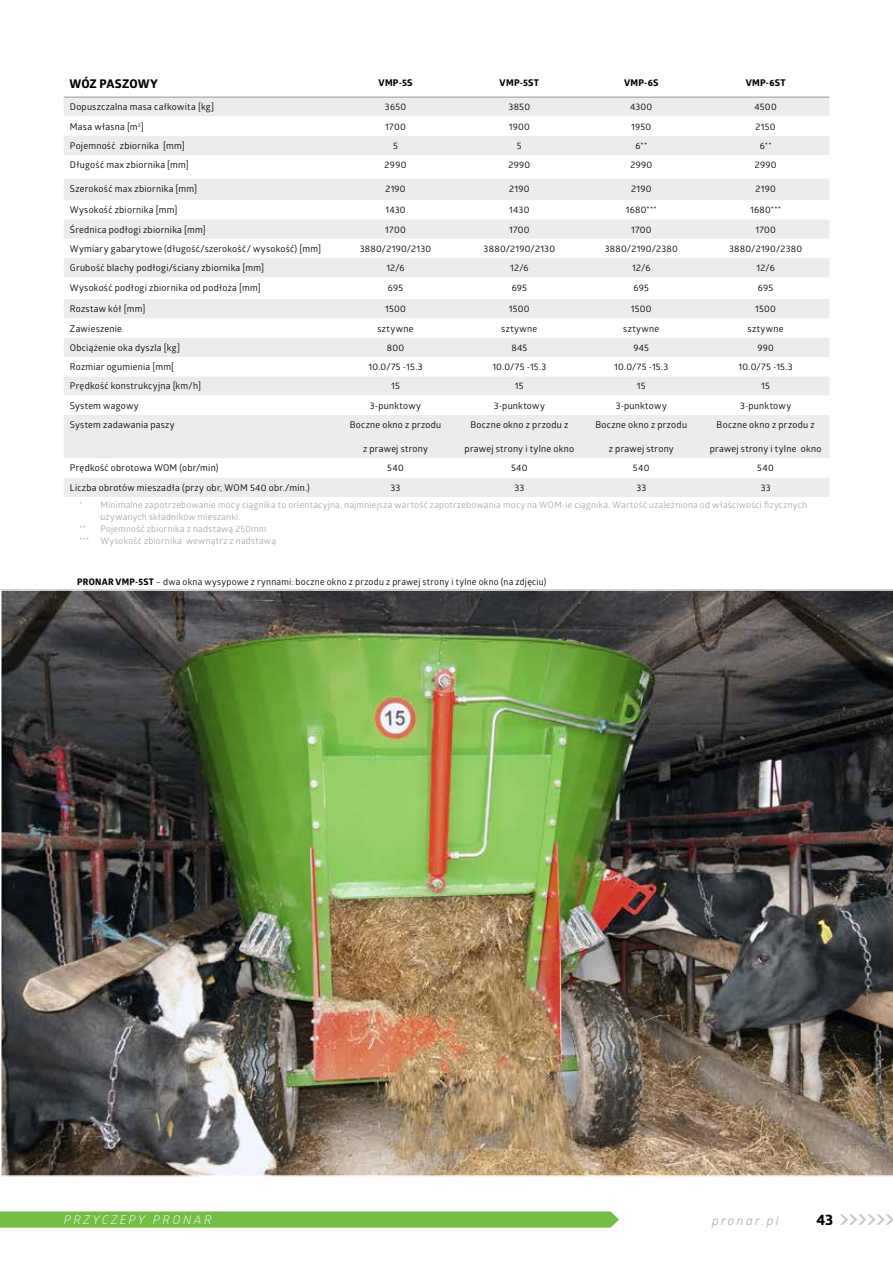
<style>
.page{position:relative;width:893px;height:1263px;background:#fff}
.page>*{position:absolute;margin:0;border:0;box-sizing:border-box;transform-origin:0 0}
.t1{font:700 15px "Globerx";color:#000}
.t2{font:italic 12px "Glober";letter-spacing:.195em;color:#fff}
.t3{font:700 12px "Globerx";letter-spacing:.005em;color:#000}
.t4{font:italic 12px "Glober";letter-spacing:.215em;color:#939598}
.t5{font:9.3px "Glober";letter-spacing:.025em;color:#000}
.t6{font:700 9.3px "Globerx";letter-spacing:.025em;color:#000}
.t7{font:9px/12px "Glober";letter-spacing:.025em;color:#a7a9ac}
.t8{font:9px "Glober";letter-spacing:.03em;color:#000}
.s1{font-family:"Globerx";font-weight:700}
</style>
<div class="page">
<svg style="left:0;top:1211px;width:619px;height:16px;background:#77c14a"></svg>
<svg style="left:840px;top:1214px;width:53px;height:11px"></svg>
<div style="left:64px;top:98px;width:765px;height:399px;background:#ececed"></div>
<svg style="left:64px;top:116px;width:765px;height:362px"></svg>
<hr style="left:64px;top:97px;width:269px;height:1px;background:#939598">
<hr style="left:333px;top:97px;width:125px;height:1px;background:#939598">
<hr style="left:458px;top:97px;width:123px;height:1px;background:#939598">
<hr style="left:581px;top:97px;width:121px;height:1px;background:#939598">
<hr style="left:702px;top:97px;width:127px;height:1px;background:#939598">
<img style="left:0;top:589px;width:893px;height:588px">
<p class="t3" style="left:69px;top:75px;width:90px">WÓZ PASZOWY</p>
<p class="t6" style="left:379px;top:76px;width:35px">VMP-5S</p>
<p class="t6" style="left:500px;top:76px;width:41px">VMP-5ST</p>
<p class="t6" style="left:624px;top:76px;width:36px">VMP-6S</p>
<p class="t6" style="left:746px;top:76px;width:41px">VMP-6ST</p>
<p class="t5" style="left:70px;top:100px;width:146px">Dopuszczalna masa całkowita [kg]</p>
<p class="t5" style="left:385px;top:100px;width:23px">3650</p>
<p class="t5" style="left:509px;top:100px;width:23px">3850</p>
<p class="t5" style="left:630px;top:100px;width:24px">4300</p>
<p class="t5" style="left:754px;top:100px;width:24px">4500</p>
<p class="t5" style="left:70px;top:120px;width:75px">Masa własna [m<sup>3</sup>]</p>
<p class="t5" style="left:385px;top:120px;width:22px">1700</p>
<p class="t5" style="left:509px;top:120px;width:23px">1900</p>
<p class="t5" style="left:631px;top:120px;width:21px">1950</p>
<p class="t5" style="left:756px;top:120px;width:22px">2150</p>
<p class="t5" style="left:70px;top:139px;width:116px">Pojemność zbiornika [mm]</p>
<p class="t5" style="left:393px;top:139px;width:6px">5</p>
<p class="t5" style="left:517px;top:139px;width:6px">5</p>
<p class="t5" style="left:635px;top:139px;width:13px">6**</p>
<p class="t5" style="left:760px;top:139px;width:13px">6**</p>
<p class="t5" style="left:70px;top:158px;width:120px">Długość max zbiornika [mm]</p>
<p class="t5" style="left:385px;top:158px;width:23px">2990</p>
<p class="t5" style="left:508px;top:158px;width:23px">2990</p>
<p class="t5" style="left:630px;top:158px;width:23px">2990</p>
<p class="t5" style="left:755px;top:158px;width:23px">2990</p>
<p class="t5" style="left:70px;top:182px;width:129px">Szerokość max zbiornika [mm]</p>
<p class="t5" style="left:385px;top:182px;width:22px">2190</p>
<p class="t5" style="left:509px;top:182px;width:22px">2190</p>
<p class="t5" style="left:631px;top:182px;width:22px">2190</p>
<p class="t5" style="left:755px;top:182px;width:22px">2190</p>
<p class="t5" style="left:70px;top:203px;width:109px">Wysokość zbiornika [mm]</p>
<p class="t5" style="left:385px;top:203px;width:22px">1430</p>
<p class="t5" style="left:509px;top:203px;width:22px">1430</p>
<p class="t5" style="left:626px;top:203px;width:33px">1680***</p>
<p class="t5" style="left:750px;top:203px;width:33px">1680***</p>
<p class="t5" style="left:70px;top:223px;width:137px">Średnica podłogi zbiornika [mm]</p>
<p class="t5" style="left:385px;top:223px;width:22px">1700</p>
<p class="t5" style="left:509px;top:223px;width:22px">1700</p>
<p class="t5" style="left:631px;top:223px;width:22px">1700</p>
<p class="t5" style="left:755px;top:223px;width:22px">1700</p>
<p class="t5" style="left:70px;top:242px;width:253px">Wymiary gabarytowe (długość/szerokość/ wysokość) [mm]</p>
<p class="t5" style="left:360px;top:242px;width:73px">3880/2190/2130</p>
<p class="t5" style="left:484px;top:242px;width:73px">3880/2190/2130</p>
<p class="t5" style="left:605px;top:242px;width:75px">3880/2190/2380</p>
<p class="t5" style="left:729px;top:242px;width:75px">3880/2190/2380</p>
<p class="t5" style="left:70px;top:261px;width:196px">Grubość blachy podłogi/ściany zbiornika [mm]</p>
<p class="t5" style="left:386px;top:261px;width:20px">12/6</p>
<p class="t5" style="left:510px;top:261px;width:20px">12/6</p>
<p class="t5" style="left:632px;top:261px;width:20px">12/6</p>
<p class="t5" style="left:756px;top:261px;width:20px">12/6</p>
<p class="t5" style="left:70px;top:281px;width:192px">Wysokość podłogi zbiornika od podłoża [mm]</p>
<p class="t5" style="left:388px;top:281px;width:17px">695</p>
<p class="t5" style="left:512px;top:281px;width:17px">695</p>
<p class="t5" style="left:634px;top:281px;width:17px">695</p>
<p class="t5" style="left:758px;top:281px;width:17px">695</p>
<p class="t5" style="left:70px;top:302px;width:77px">Rozstaw kół [mm]</p>
<p class="t5" style="left:385px;top:302px;width:22px">1500</p>
<p class="t5" style="left:509px;top:302px;width:22px">1500</p>
<p class="t5" style="left:631px;top:302px;width:22px">1500</p>
<p class="t5" style="left:755px;top:302px;width:22px">1500</p>
<p class="t5" style="left:70px;top:322px;width:54px">Zawieszenie</p>
<p class="t5" style="left:377px;top:322px;width:38px">sztywne</p>
<p class="t5" style="left:501px;top:322px;width:38px">sztywne</p>
<p class="t5" style="left:623px;top:322px;width:38px">sztywne</p>
<p class="t5" style="left:748px;top:322px;width:38px">sztywne</p>
<p class="t5" style="left:70px;top:341px;width:112px">Obciążenie oka dyszla [kg]</p>
<p class="t5" style="left:387px;top:341px;width:19px">800</p>
<p class="t5" style="left:511px;top:341px;width:18px">845</p>
<p class="t5" style="left:633px;top:341px;width:17px">945</p>
<p class="t5" style="left:757px;top:341px;width:18px">990</p>
<p class="t5" style="left:70px;top:360px;width:106px">Rozmiar ogumienia [mm[</p>
<p class="t5" style="left:369px;top:360px;width:55px">10.0/75 -15.3</p>
<p class="t5" style="left:492px;top:360px;width:55px">10.0/75 -15.3</p>
<p class="t5" style="left:614px;top:360px;width:55px">10.0/75 -15.3</p>
<p class="t5" style="left:739px;top:360px;width:55px">10.0/75 -15.3</p>
<p class="t5" style="left:70px;top:380px;width:133px">Prędkość konstrukcyjna [km/h]</p>
<p class="t5" style="left:391px;top:380px;width:10px">15</p>
<p class="t5" style="left:515px;top:380px;width:10px">15</p>
<p class="t5" style="left:637px;top:380px;width:10px">15</p>
<p class="t5" style="left:761px;top:380px;width:10px">15</p>
<p class="t5" style="left:70px;top:399px;width:70px">System wagowy</p>
<p class="t5" style="left:370px;top:399px;width:53px">3-punktowy</p>
<p class="t5" style="left:494px;top:399px;width:53px">3-punktowy</p>
<p class="t5" style="left:616px;top:399px;width:53px">3-punktowy</p>
<p class="t5" style="left:740px;top:399px;width:53px">3-punktowy</p>
<p class="t5" style="left:70px;top:418px;width:106px">System zadawania paszy</p>
<p class="t5" style="left:350px;top:418px;width:93px">Boczne okno z przodu</p>
<p class="t5" style="left:363px;top:442px;width:66px">z prawej strony</p>
<p class="t5" style="left:470px;top:418px;width:100px">Boczne okno z przodu z</p>
<p class="t5" style="left:465px;top:442px;width:111px">prawej strony i tylne okno</p>
<p class="t5" style="left:595px;top:418px;width:93px">Boczne okno z przodu</p>
<p class="t5" style="left:609px;top:442px;width:66px">z prawej strony</p>
<p class="t5" style="left:717px;top:418px;width:100px">Boczne okno z przodu z</p>
<p class="t5" style="left:710px;top:442px;width:113px">prawej strony i tylne okno</p>
<p class="t5" style="left:70px;top:462px;width:150px">Prędkość obrotowa WOM (obr/min)</p>
<p class="t5" style="left:387px;top:462px;width:18px">540</p>
<p class="t5" style="left:511px;top:462px;width:18px">540</p>
<p class="t5" style="left:633px;top:462px;width:18px">540</p>
<p class="t5" style="left:757px;top:462px;width:18px">540</p>
<p class="t5" style="left:70px;top:481px;width:242px">Liczba obrotów mieszadła (przy obr, WOM 540 obr./min.)</p>
<p class="t5" style="left:391px;top:481px;width:11px">33</p>
<p class="t5" style="left:514px;top:481px;width:11px">33</p>
<p class="t5" style="left:636px;top:481px;width:11px">33</p>
<p class="t5" style="left:761px;top:481px;width:11px">33</p>
<p class="t7" style="left:79px;top:499px;width:729px">* Minimalne zapotrzebowanie mocy ciągnika to orientacyjna, najmniejsza wartość zapotrzebowania mocy na WOM-ie ciągnika. Wartość uzależniona od właściwości fizycznych</p>
<p class="t7" style="left:100px;top:511px;width:142px">używanych składników mieszanki.</p>
<p class="t7" style="left:79px;top:523px;width:8px">**</p>
<p class="t7" style="left:79px;top:523px;width:198px;text-indent:21px">Pojemność zbiornika z nadstawą 250mm *** Wysokość zbiornika wewnątrz z nadstawą</p>
<p class="t8" style="left:77px;top:575px;width:471px"><span class="s1">PRONAR VMP-5ST</span> – dwa okna wysypowe z rynnami: boczne okno z przodu z prawej strony i tylne okno (na zdjęciu)</p>
<p class="t2" style="left:64px;top:1211px;width:149px">PRZYCZEPY PRONAR</p>
<p class="t4" style="left:712px;top:1212px;width:68px">pronar.pl</p>
<h1 class="t1" style="left:816px;top:1209px;width:18px">43</h1>
</div>
